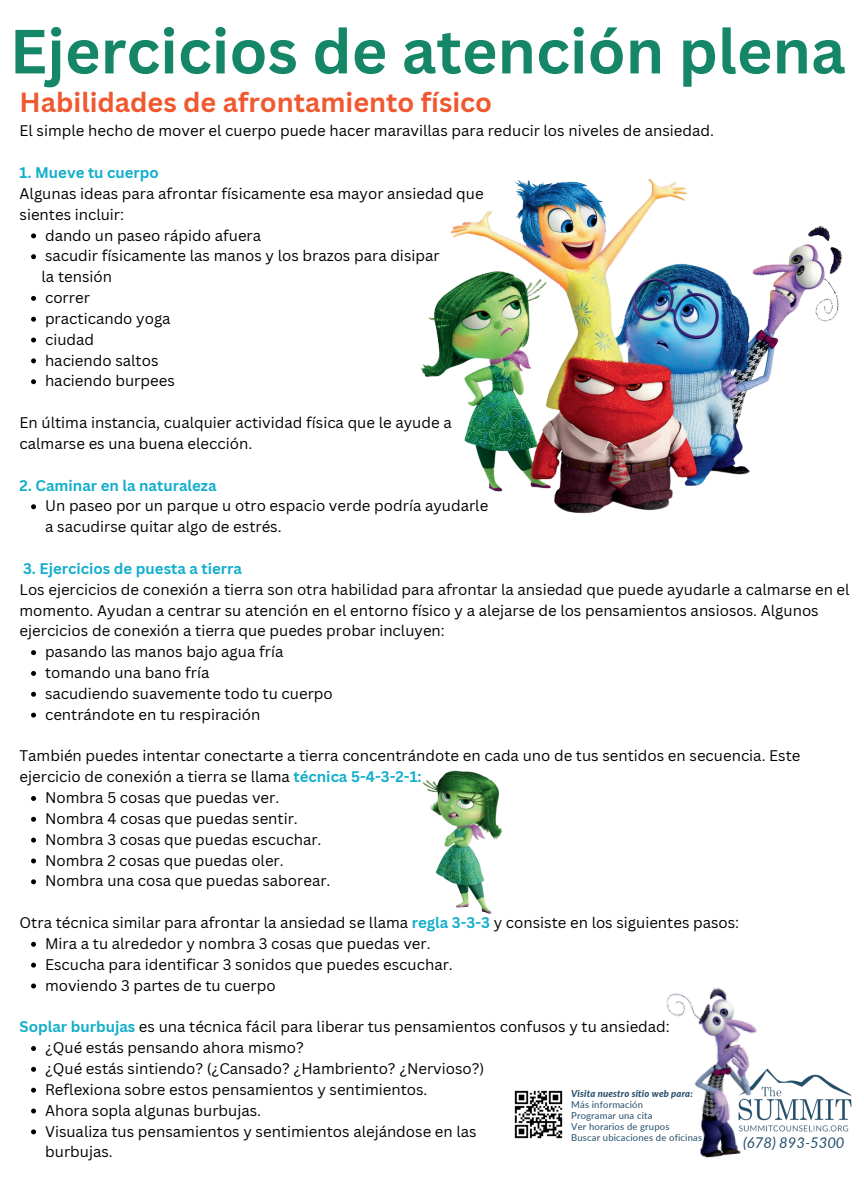
<style>
.page{position:relative;width:864px;height:1188px;background:#fff}
.page>*{position:absolute;margin:0;border:0;box-sizing:border-box;transform-origin:0 0}
.t1{font:700 61.05px "Canva Sans";color:#158668}
.t2{font:700 27px "Canva Sans";color:#f05830}
.t3{font:15px/20.9px "Canva Sans";color:#000}
.t4{font:700 15px "Canva Sans";color:#13aecc}
.t5{font:italic 14.85px "Lato";color:#244e6b}
.t6{font:9.45px/10.9px "Lato";letter-spacing:.02em;color:#244e6b}
.t7{font:italic 800 9.45px "Lato";letter-spacing:.02em;color:#244e6b}
.s1{font-weight:700;color:#13aecc}
</style>
<div class="page">
<svg style="left:31px;top:233px;width:5px;height:5px"></svg>
<svg style="left:31px;top:254px;width:5px;height:5px"></svg>
<svg style="left:31px;top:296px;width:5px;height:5px"></svg>
<svg style="left:31px;top:317px;width:5px;height:5px"></svg>
<svg style="left:31px;top:338px;width:5px;height:5px"></svg>
<svg style="left:31px;top:358px;width:5px;height:5px"></svg>
<svg style="left:31px;top:379px;width:5px;height:5px"></svg>
<svg style="left:31px;top:504px;width:5px;height:5px"></svg>
<svg style="left:31px;top:650px;width:5px;height:5px"></svg>
<svg style="left:31px;top:671px;width:5px;height:5px"></svg>
<svg style="left:31px;top:692px;width:5px;height:5px"></svg>
<svg style="left:31px;top:713px;width:5px;height:5px"></svg>
<svg style="left:31px;top:796px;width:5px;height:5px"></svg>
<svg style="left:31px;top:817px;width:5px;height:5px"></svg>
<svg style="left:31px;top:838px;width:5px;height:5px"></svg>
<svg style="left:31px;top:859px;width:5px;height:4px"></svg>
<svg style="left:31px;top:879px;width:5px;height:5px"></svg>
<svg style="left:31px;top:942px;width:5px;height:5px"></svg>
<svg style="left:31px;top:963px;width:5px;height:5px"></svg>
<svg style="left:31px;top:984px;width:5px;height:4px"></svg>
<svg style="left:31px;top:1046px;width:5px;height:5px"></svg>
<svg style="left:31px;top:1067px;width:5px;height:5px"></svg>
<svg style="left:31px;top:1088px;width:5px;height:5px"></svg>
<svg style="left:31px;top:1109px;width:5px;height:4px"></svg>
<svg style="left:31px;top:1129px;width:5px;height:5px"></svg>
<img style="left:514px;top:1090px;width:49px;height:49px">
<img style="left:773px;top:1074px;width:79px;height:58px">
<img style="left:422px;top:770px;width:80px;height:144px">
<img style="left:421px;top:179px;width:422px;height:335px">
<img style="left:666px;top:988px;width:107px;height:170px">
<h1 class="t1" style="left:10px;top:15px;width:837px">Ejercicios de atención plena</h1>
<h2 class="t2" style="left:20px;top:86px;width:474px">Habilidades de afrontamiento físico</h2>
<p class="t3" style="left:20px;top:121px;width:696px">El simple hecho de mover el cuerpo puede hacer maravillas para reducir los niveles de ansiedad.</p>
<p class="t4" style="left:20px;top:164px;width:141px">1. Mueve tu cuerpo</p>
<p class="t3" style="left:20px;top:183px;width:466px">Algunas ideas para afrontar físicamente esa mayor ansiedad que</p>
<p class="t3" style="left:20px;top:204px;width:106px">sientes incluir:</p>
<p class="t3" style="left:45px;top:225px;width:218px">dando un paseo rápido afuera</p>
<p class="t3" style="left:45px;top:246px;width:396px">sacudir físicamente las manos y los brazos para disipar</p>
<p class="t3" style="left:42px;top:266px;width:72px">la tensión</p>
<p class="t3" style="left:45px;top:287px;width:46px">correr</p>
<p class="t3" style="left:45px;top:308px;width:127px">practicando yoga</p>
<p class="t3" style="left:45px;top:329px;width:51px">ciudad</p>
<p class="t3" style="left:45px;top:350px;width:115px">haciendo saltos</p>
<p class="t3" style="left:45px;top:371px;width:131px">haciendo burpees</p>
<p class="t3" style="left:20px;top:412px;width:434px">En última instancia, cualquier actividad física que le ayude a calmarse es una buena elección.</p>
<p class="t4" style="left:20px;top:476px;width:199px">2. Caminar en la naturaleza</p>
<p class="t3" style="left:45px;top:496px;width:445px">Un paseo por un parque u otro espacio verde podría ayudarle a sacudirse quitar algo de estrés.</p>
<p class="t4" style="left:23px;top:560px;width:220px">3. Ejercicios de puesta a tierra</p>
<p class="t3" style="left:20px;top:579px;width:832px">Los ejercicios de conexión a tierra son otra habilidad para afrontar la ansiedad que puede ayudarle a calmarse en el</p>
<p class="t3" style="left:20px;top:600px;width:801px">momento. Ayudan a centrar su atención en el entorno físico y a alejarse de los pensamientos ansiosos. Algunos</p>
<p class="t3" style="left:20px;top:621px;width:427px">ejercicios de conexión a tierra que puedes probar incluyen:</p>
<p class="t3" style="left:45px;top:641px;width:240px">pasando las manos bajo agua fría</p>
<p class="t3" style="left:45px;top:662px;width:166px">tomando una bano fría</p>
<p class="t3" style="left:45px;top:683px;width:289px">sacudiendo suavemente todo tu cuerpo</p>
<p class="t3" style="left:45px;top:704px;width:217px">centrándote en tu respiración</p>
<p class="t3" style="left:20px;top:746px;width:782px">También puedes intentar conectarte a tierra concentrándote en cada uno de tus sentidos en secuencia. Este</p>
<p class="t3" style="left:20px;top:766px;width:404px">ejercicio de conexión a tierra se llama <span class="s1">técnica 5-4-3-2-1:</span></p>
<p class="t3" style="left:45px;top:787px;width:236px">Nombra 5 cosas que puedas ver.</p>
<p class="t3" style="left:45px;top:808px;width:254px">Nombra 4 cosas que puedas sentir.</p>
<p class="t3" style="left:45px;top:829px;width:278px">Nombra 3 cosas que puedas escuchar.</p>
<p class="t3" style="left:45px;top:850px;width:240px">Nombra 2 cosas que puedas oler.</p>
<p class="t3" style="left:45px;top:871px;width:287px">Nombra una cosa que puedas saborear.</p>
<p class="t3" style="left:45px;top:912px;width:696px;text-indent:-25px">Otra técnica similar para afrontar la ansiedad se llama <span class="s1">regla 3-3-3</span> y consiste en los siguientes pasos:<br>Mira a tu alrededor y nombra 3 cosas que puedas ver.<br>Escucha para identificar 3 sonidos que puedes escuchar.<br>moviendo 3 partes de tu cuerpo</p>
<p class="t3" style="left:45px;top:1017px;width:626px;text-indent:-25px"><span class="s1">Soplar burbujas</span> es una técnica fácil para liberar tus pensamientos confusos y tu ansiedad: ¿Qué estás pensando ahora mismo?<br>¿Qué estás sintiendo? (¿Cansado? ¿Hambriento? ¿Nervioso?)<br>Reflexiona sobre estos pensamientos y sentimientos.<br>Ahora sopla algunas burbujas.<br>Visualiza tus pensamientos y sentimientos alejándose en las<br>burbujas.</p>
<p class="t7" style="left:571px;top:1087px;width:123px">Visita nuestro sitio web para:</p>
<p class="t6" style="left:571px;top:1099px;width:132px">Más información<br>Programar una cita<br>Ver horarios de grupos<br>Buscar ubicaciones de oficinas</p>
<p class="t5" style="left:743px;top:1132px;width:103px">(678) 893-5300</p>
</div>
